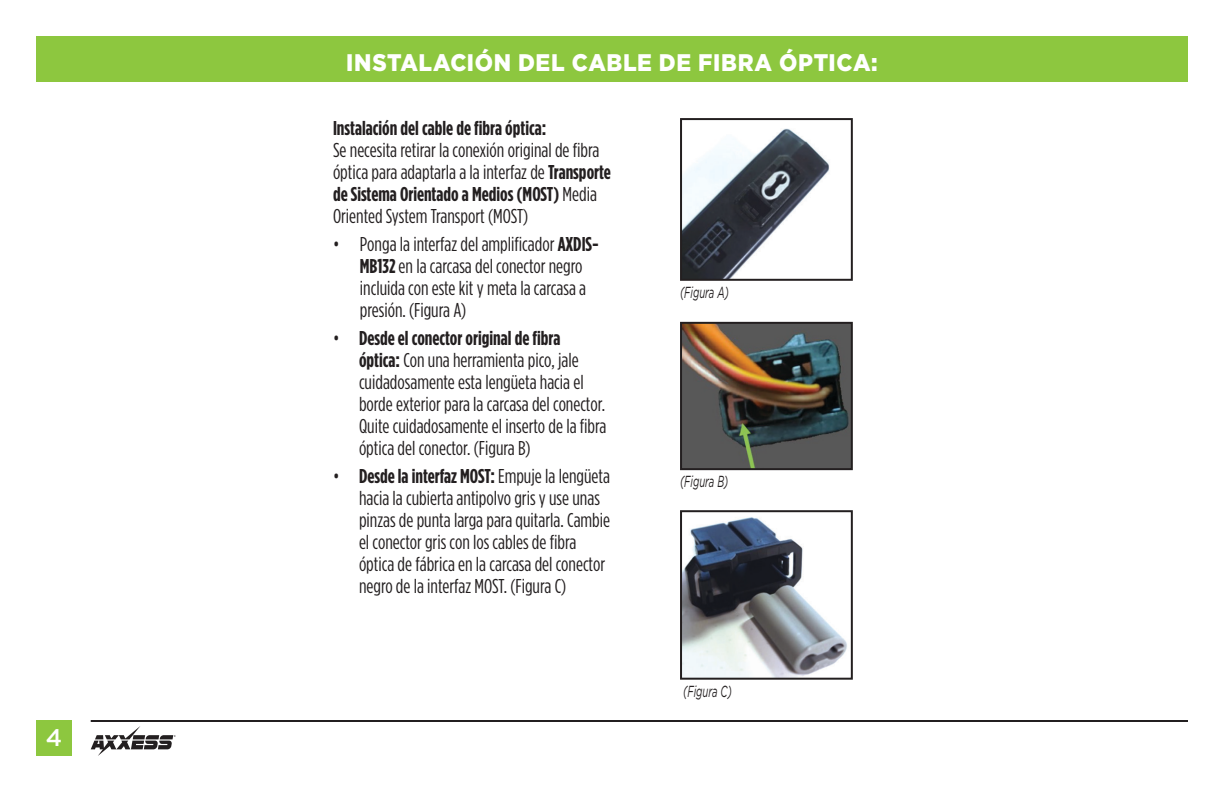
<style>
.page{position:relative;width:1224px;height:792px;background:#fff}
.page>*{position:absolute;margin:0;border:0;box-sizing:border-box;transform-origin:0 0}
.t1{font:900 24px "Gotham";letter-spacing:.03em;color:#fff;scale:.92 1}
.t2{font:500 24px "Gotham";color:#fff}
.t3{font:20px/22px "Gotham Condensed";color:#231f20}
.t4{font:700 20px "Gotham Condensed";color:#231f20}
.t5{font:italic 16px "Gotham";color:#231f20;scale:.6 1}
.s1{font-weight:700}
</style>
<div class="page">
<div style="left:36px;top:36px;width:1152px;height:45px;background:#8dc73f"></div>
<div style="left:36px;top:720px;width:36px;height:36px;background:#8dc73f"></div>
<hr style="left:91px;top:720px;width:1097px;height:2px;background:#231f20">
<svg style="left:91px;top:726px;width:85px;height:30px"></svg>
<img style="left:683px;top:325px;width:167px;height:142px">
<div style="left:680px;top:322px;width:173px;height:148px;border:2px solid #231f20"></div>
<img style="left:683px;top:517px;width:164px;height:160px">
<div style="left:680px;top:510px;width:173px;height:170px;border:2px solid #231f20"></div>
<img style="left:683px;top:128px;width:146px;height:150px">
<div style="left:680px;top:118px;width:173px;height:163px;border:2px solid #231f20"></div>
<p class="t2" style="left:46px;top:724px;width:18px">4</p>
<p class="t1" style="left:346px;top:49px;width:579px">INSTALACIÓN DEL CABLE DE FIBRA ÓPTICA:</p>
<p class="t4" style="left:333px;top:117px;width:215px">Instalación del cable de fibra óptica:</p>
<p class="t3" style="left:333px;top:139px;width:279px">Se necesita retirar la conexión original de fibra óptica para adaptarla a la interfaz de <span class="s1">Transporte de Sistema Orientado a Medios (MOST)</span> Media Oriented System Transport (MOST)</p>
<p class="t3" style="left:360px;top:233px;width:240px;text-indent:-27px">• Ponga la interfaz del amplificador <span class="s1">AXDIS-MB132</span> en la carcasa del conector negro incluida con este kit y meta la carcasa a presión. (Figura A)</p>
<p class="t3" style="left:359px;top:327px;width:249px;text-indent:-26px">• <span class="s1">Desde el conector original de fibra óptica:</span> Con una herramienta pico, jale cuidadosamente esta lengüeta hacia el borde exterior para la carcasa del conector.<br>Quite cuidadosamente el inserto de la fibra óptica del conector. (Figura B)</p>
<p class="t3" style="left:359px;top:465px;width:253px;text-indent:-26px">• <span class="s1">Desde la interfaz MOST:</span> Empuje la lengüeta hacia la cubierta antipolvo gris y use unas pinzas de punta larga para quitarla. Cambie el conector gris con los cables de fibra óptica de fábrica en la carcasa del conector negro de la interfaz MOST. (Figura C)</p>
<p class="t5" style="left:680px;top:283px;width:83px">(Figura A)</p>
<p class="t5" style="left:680px;top:472px;width:82px">(Figura B)</p>
<p class="t5" style="left:683px;top:683px;width:82px">(Figura C)</p>
</div>
